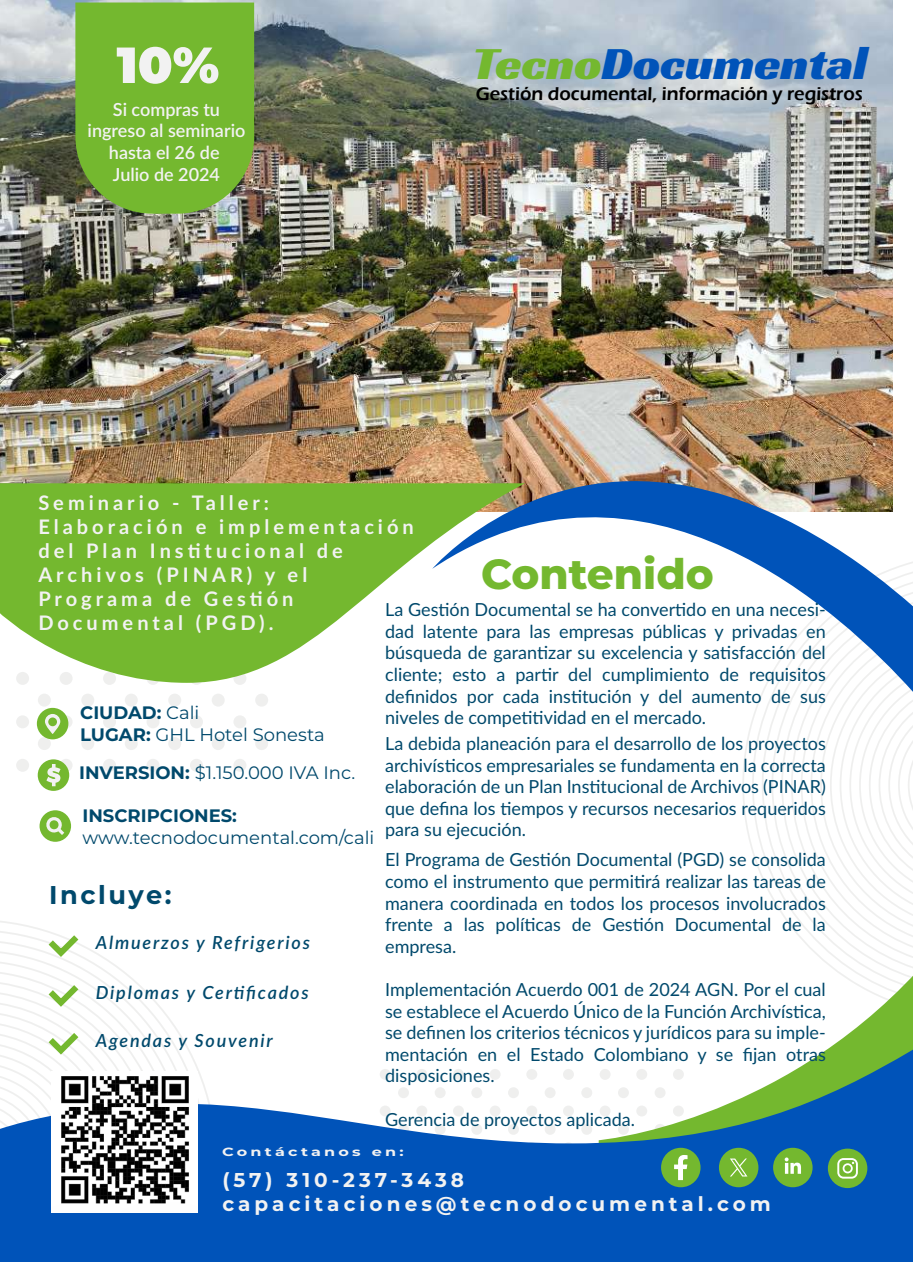
<style>
.page{position:relative;width:913px;height:1262px;background:#fff}
.page>*{position:absolute;margin:0;border:0;box-sizing:border-box;transform-origin:0 0}
.t1{font:900 50.6px "Montserrat";color:#f2f2f2}
.t2{font:47.8px "Racing Sans One";color:#0053b9}
.t3{font:800 42px "Montserrat";color:#74b82f}
.t4{font:700 25.6px "Montserrat";letter-spacing:.1em;color:#00496c}
.t5{font:700 20px/24px "Lato";letter-spacing:.2em;color:#f2f2f2}
.t6{font:700 20px/24px "Montserrat";letter-spacing:.2em;color:#f2f2f2}
.t7{font:600 19px "Eras ITC";color:#000}
.t8{font:18px/21.6px "Lato";color:#00496c;text-align:justify}
.t9{font:18px/21.6px "Montserrat";color:#00496c}
.t10{font:italic 600 18px "Lato";letter-spacing:.1em;color:#00496c}
.t11{font:600 18px/21.6px "Lato";color:#f2f2f2;text-align:center}
.t12{font:700 18px "Montserrat";color:#00496c}
.t13{font:700 11.8px "Montserrat";letter-spacing:.2em;color:#f2f2f2;scale:1.35 1}
.s1{color:#74b82f}
.s2{font-weight:700}
</style>
<div class="page">
<img style="left:0;top:0;width:892px;height:483px">
<svg style="left:742px;top:692px;width:170px;height:278px"></svg>
<svg style="left:255px;top:737px;width:13px;height:13px"></svg>
<svg style="left:255px;top:694px;width:13px;height:12px"></svg>
<div style="left:212px;top:693px;width:13px;height:13px;background:#efefee;border-radius:50%"></div>
<div style="left:190px;top:715px;width:13px;height:13px;background:#efefee;border-radius:50%"></div>
<div style="left:233px;top:715px;width:13px;height:13px;background:#efefee;border-radius:50%"></div>
<svg style="left:190px;top:672px;width:13px;height:13px"></svg>
<svg style="left:233px;top:672px;width:13px;height:13px"></svg>
<svg style="left:168px;top:737px;width:13px;height:13px"></svg>
<div style="left:190px;top:758px;width:13px;height:13px;background:#efefee;border-radius:50%"></div>
<div style="left:233px;top:758px;width:13px;height:13px;background:#efefee;border-radius:50%"></div>
<div style="left:212px;top:737px;width:13px;height:13px;background:#efefee;border-radius:50%"></div>
<svg style="left:168px;top:694px;width:13px;height:12px"></svg>
<div style="left:125px;top:693px;width:13px;height:13px;background:#efefee;border-radius:50%"></div>
<div style="left:103px;top:715px;width:13px;height:13px;background:#efefee;border-radius:50%"></div>
<div style="left:146px;top:715px;width:13px;height:13px;background:#efefee;border-radius:50%"></div>
<div style="left:103px;top:672px;width:13px;height:13px;background:#efefee;border-radius:50%"></div>
<svg style="left:146px;top:672px;width:13px;height:13px"></svg>
<svg style="left:81px;top:737px;width:13px;height:13px"></svg>
<div style="left:103px;top:758px;width:13px;height:13px;background:#efefee;border-radius:50%"></div>
<div style="left:146px;top:758px;width:13px;height:13px;background:#efefee;border-radius:50%"></div>
<div style="left:125px;top:737px;width:13px;height:13px;background:#efefee;border-radius:50%"></div>
<svg style="left:81px;top:694px;width:13px;height:12px"></svg>
<div style="left:38px;top:693px;width:13px;height:13px;background:#efefee;border-radius:50%"></div>
<div style="left:16px;top:715px;width:13px;height:13px;background:#efefee;border-radius:50%"></div>
<svg style="left:60px;top:715px;width:13px;height:13px"></svg>
<div style="left:16px;top:672px;width:13px;height:13px;background:#efefee;border-radius:50%"></div>
<svg style="left:60px;top:672px;width:13px;height:13px"></svg>
<div style="left:16px;top:758px;width:13px;height:13px;background:#efefee;border-radius:50%"></div>
<svg style="left:60px;top:758px;width:13px;height:13px"></svg>
<div style="left:38px;top:737px;width:13px;height:13px;background:#efefee;border-radius:50%"></div>
<svg style="left:0;top:483px;width:432px;height:199px;fill:#74b82f"></svg>
<img style="left:432px;top:427px;width:480px;height:265px">
<svg style="left:828px;top:970px;width:84px;height:79px"></svg>
<svg style="left:0;top:1049px;width:912px;height:212px;fill:#0053b9"></svg>
<svg style="left:0;top:928px;width:197px;height:227px"></svg>
<svg style="left:75px;top:3px;width:179px;height:211px;background:#74b333"></svg>
<div style="left:37px;top:708px;width:31px;height:31px;background:#74b82f;border-radius:50%"></div>
<svg style="left:45px;top:714px;width:15px;height:20px"></svg>
<div style="left:40px;top:810px;width:31px;height:31px;background:#74b82f;border-radius:50%"></div>
<svg style="left:46px;top:817px;width:18px;height:18px"></svg>
<div style="left:38px;top:759px;width:31px;height:31px;background:#74b82f;border-radius:50%"></div>
<svg style="left:46px;top:764px;width:14px;height:22px"></svg>
<img style="left:407px;top:43px;width:69px;height:64px">
<div style="left:827px;top:1148px;width:40px;height:40px;background:#74b82f;border-radius:50%"></div>
<svg style="left:837px;top:1158px;width:20px;height:20px"></svg>
<div style="left:660px;top:1147px;width:40px;height:40px;background:#74b82f;border-radius:50%"></div>
<svg style="left:674px;top:1155px;width:13px;height:25px"></svg>
<div style="left:718px;top:1147px;width:40px;height:40px;background:#74b82f;border-radius:50%"></div>
<svg style="left:730px;top:1158px;width:17px;height:18px"></svg>
<div style="left:772px;top:1147px;width:40px;height:40px;background:#74b82f;border-radius:50%"></div>
<svg style="left:784px;top:1157px;width:16px;height:16px"></svg>
<img style="left:52px;top:1071px;width:146px;height:141px">
<h1 class="t1" style="left:116px;top:27px;width:104px">10%</h1>
<p class="t11" style="left:88px;top:98px;width:159px">Si compras tu ingreso al seminario hasta el 26 de<br>Julio de 2024</p>
<h2 class="t2" style="left:472px;top:32px;width:396px"><span class="s1">Tecno</span>Documental</h2>
<p class="t7" style="left:475px;top:83px;width:388px">Gestión documental, información y registros</p>
<p class="t5" style="left:38px;top:490px;width:377px">Seminario - Taller:<br>Elaboración e implementación del Plan Institucional de<br>Archivos (PINAR) y el<br>Programa de Gestión<br>Documental (PGD).</p>
<h3 class="t3" style="left:481px;top:543px;width:234px">Contenido</h3>
<p class="t8" style="left:385px;top:598px;width:442px">La Gestión Documental se ha convertido en una necesi&shy;dad latente para las empresas públicas y privadas en búsqueda de garantizar su excelencia y satisfacción del cliente; esto a partir del cumplimiento de requisitos definidos por cada institución y del aumento de sus niveles de competitividad en el mercado.</p>
<p class="t9" style="left:80px;top:701px;width:246px"><span class="s2">CIUDAD:</span> Cali<br><span class="s2">LUGAR:</span> GHL Hotel Sonesta</p>
<p class="t8" style="left:385px;top:732px;width:442px">La debida planeación para el desarrollo de los proyectos archivísticos empresariales se fundamenta en la correcta elaboración de un Plan Institucional de Archivos (PINAR) que defina los tiempos y recursos necesarios requeridos para su ejecución.</p>
<p class="t9" style="left:79px;top:760px;width:278px"><span class="s2">INVERSION:</span> $1.150.000 IVA Inc.</p>
<p class="t12" style="left:82px;top:802px;width:156px">INSCRIPCIONES:</p>
<p class="t9" style="left:82px;top:825px;width:293px">www.tecnodocumental.com/cali</p>
<h3 class="t4" style="left:49px;top:876px;width:124px">Incluye:</h3>
<p class="t10" style="left:96px;top:929px;width:216px">Almuerzos y Refrigerios</p>
<p class="t10" style="left:96px;top:979px;width:214px">Diplomas y Certificados</p>
<p class="t10" style="left:96px;top:1027px;width:178px">Agendas y Souvenir</p>
<p class="t8" style="left:385px;top:848px;width:442px">El Programa de Gestión Documental (PGD) se consolida como el instrumento que permitirá realizar las tareas de manera coordinada en todos los procesos involucrados frente a las políticas de Gestión Documental de la empresa.</p>
<p class="t8" style="left:385px;top:977px;width:442px">Implementación Acuerdo 001 de 2024 AGN. Por el cual se establece el Acuerdo Único de la Función Archivística, se definen los criterios técnicos y jurídicos para su imple&shy;mentación en el Estado Colombiano y se fijan otras disposiciones.</p>
<p class="t8" style="left:385px;top:1107px;width:251px">Gerencia de proyectos aplicada.</p>
<p class="t13" style="left:222px;top:1142px;width:136px">Contáctanos en:</p>
<p class="t6" style="left:222px;top:1167px;width:549px">(57) 310-237-3438 capacitaciones@tecnodocumental.com</p>
</div>
